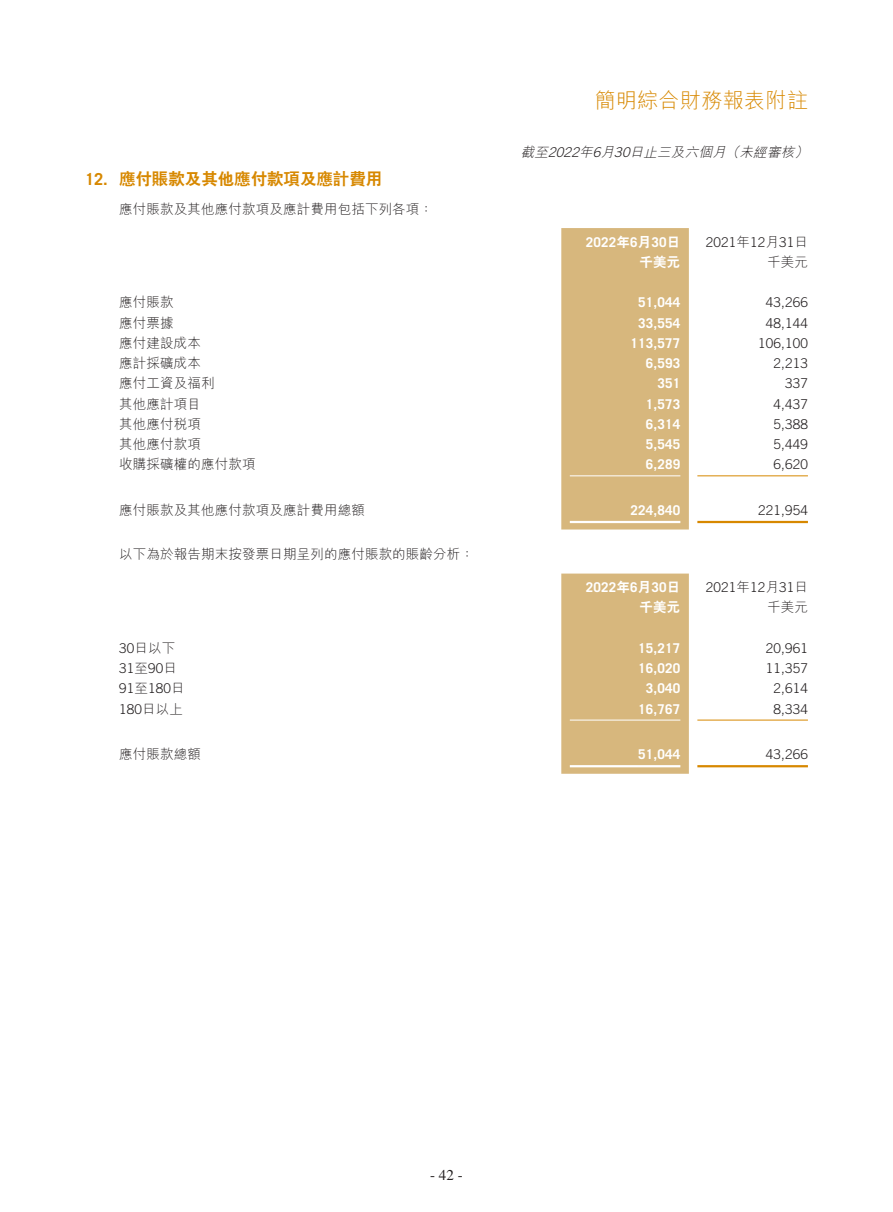
<style>
.page{position:relative;width:893px;height:1212px;background:#fff}
.page>*{position:absolute;margin:0;border:0;box-sizing:border-box;transform-origin:0 0}
.t1{font:300 21px "M Hei HK";letter-spacing:.015em;color:#d78800}
.t2{font:800 16.5px "C Hei 2 HK";letter-spacing:-.005em;color:#d78800}
.t3{font:15px "Times LT Std";color:#231f20}
.t4{font:300 13.5px "M Hei HK";letter-spacing:.01em;color:#231f20}
.t5{font:300 13.5px "Trade Gothic LT Std";letter-spacing:.01em;color:#231f20}
.t6{font:700 13.5px "Trade Gothic LT Std";letter-spacing:.01em;color:#fff}
.t7{font:italic 300 13.5px "M Hei HK";color:#231f20}
.t8{font:800 13.5px "C Hei 2 HK";letter-spacing:.01em;color:#fff}
.s1{font-family:"Trade Gothic LT Std";font-weight:700}
.s2{font-family:"Trade Gothic LT Std"}
.s3{font-family:"C Hei 2 HK";font-weight:800}
.s4{font-family:"M Hei HK"}
</style>
<div class="page">
<div style="left:561px;top:228px;width:128px;height:301px;background:#d7b77d"></div>
<hr style="left:570px;top:475px;width:110px;height:1px;background:#fff">
<hr style="left:697px;top:475px;width:111px;height:1px;background:#d78800">
<hr style="left:570px;top:521px;width:110px;height:2px;background:#fff">
<hr style="left:697px;top:521px;width:111px;height:2px;background:#d78800">
<div style="left:561px;top:573px;width:128px;height:201px;background:#d7b77d"></div>
<hr style="left:570px;top:720px;width:110px;height:1px;background:#fff">
<hr style="left:697px;top:720px;width:111px;height:1px;background:#d78800">
<hr style="left:570px;top:765px;width:110px;height:2px;background:#fff">
<hr style="left:697px;top:765px;width:111px;height:2px;background:#d78800">
<p class="t2" style="left:85px;top:168px;width:299px"><span class="s1">12.</span> 應付賬款及其他應付款項及應計費用</p>
<p class="t4" style="left:119px;top:199px;width:316px">應付賬款及其他應付款項及應計費用包括下列各項：</p>
<h1 class="t1" style="left:595px;top:86px;width:215px">簡明綜合財務報表附註</h1>
<p class="t7" style="left:521px;top:143px;width:293px">截至<span class="s2">2022</span>年<span class="s2">6</span>月<span class="s2">30</span>日止三及六個月（未經審核）</p>
<p class="t6" style="left:586px;top:233px;width:96px">2022<span class="s3">年</span>6<span class="s3">月</span>30<span class="s3">日</span></p>
<p class="t5" style="left:706px;top:234px;width:104px">2021<span class="s4">年</span>12<span class="s4">月</span>31<span class="s4">日</span></p>
<p class="t8" style="left:639px;top:253px;width:42px">千美元</p>
<p class="t4" style="left:767px;top:252px;width:42px">千美元</p>
<p class="t4" style="left:119px;top:293px;width:56px">應付賬款</p>
<p class="t6" style="left:638px;top:294px;width:44px">51,044</p>
<p class="t5" style="left:766px;top:295px;width:44px">43,266</p>
<p class="t4" style="left:119px;top:313px;width:56px">應付票據</p>
<p class="t6" style="left:638px;top:314px;width:44px">33,554</p>
<p class="t5" style="left:766px;top:315px;width:44px">48,144</p>
<p class="t4" style="left:119px;top:333px;width:83px">應付建設成本</p>
<p class="t6" style="left:631px;top:335px;width:51px">113,577</p>
<p class="t5" style="left:758px;top:335px;width:51px">106,100</p>
<p class="t4" style="left:119px;top:354px;width:83px">應計採礦成本</p>
<p class="t6" style="left:646px;top:355px;width:36px">6,593</p>
<p class="t5" style="left:773px;top:355px;width:36px">2,213</p>
<p class="t4" style="left:119px;top:374px;width:97px">應付工資及福利</p>
<p class="t6" style="left:657px;top:375px;width:24px">351</p>
<p class="t5" style="left:785px;top:376px;width:24px">337</p>
<p class="t4" style="left:119px;top:394px;width:83px">其他應計項目</p>
<p class="t6" style="left:646px;top:395px;width:36px">1,573</p>
<p class="t5" style="left:773px;top:396px;width:36px">4,437</p>
<p class="t4" style="left:119px;top:414px;width:83px">其他應付稅項</p>
<p class="t6" style="left:646px;top:416px;width:36px">6,314</p>
<p class="t5" style="left:773px;top:416px;width:36px">5,388</p>
<p class="t4" style="left:119px;top:435px;width:83px">其他應付款項</p>
<p class="t6" style="left:646px;top:436px;width:36px">5,545</p>
<p class="t5" style="left:773px;top:436px;width:36px">5,449</p>
<p class="t4" style="left:119px;top:455px;width:138px">收購採礦權的應付款項</p>
<p class="t6" style="left:646px;top:456px;width:36px">6,289</p>
<p class="t5" style="left:773px;top:457px;width:36px">6,620</p>
<p class="t4" style="left:119px;top:501px;width:247px">應付賬款及其他應付款項及應計費用總額</p>
<p class="t6" style="left:631px;top:502px;width:51px">224,840</p>
<p class="t5" style="left:758px;top:502px;width:51px">221,954</p>
<p class="t4" style="left:119px;top:545px;width:357px">以下為於報告期末按發票日期呈列的應付賬款的賬齡分析：</p>
<p class="t6" style="left:586px;top:579px;width:96px">2022<span class="s3">年</span>6<span class="s3">月</span>30<span class="s3">日</span></p>
<p class="t5" style="left:706px;top:579px;width:104px">2021<span class="s4">年</span>12<span class="s4">月</span>31<span class="s4">日</span></p>
<p class="t8" style="left:639px;top:598px;width:42px">千美元</p>
<p class="t4" style="left:767px;top:598px;width:42px">千美元</p>
<p class="t4" style="left:119px;top:638px;width:58px"><span class="s2">30</span>日以下</p>
<p class="t6" style="left:638px;top:640px;width:44px">15,217</p>
<p class="t5" style="left:766px;top:640px;width:44px">20,961</p>
<p class="t5" style="left:119px;top:660px;width:59px">31<span class="s4">至</span>90<span class="s4">日</span></p>
<p class="t6" style="left:638px;top:660px;width:44px">16,020</p>
<p class="t5" style="left:766px;top:660px;width:44px">11,357</p>
<p class="t5" style="left:119px;top:680px;width:67px">91<span class="s4">至</span>180<span class="s4">日</span></p>
<p class="t6" style="left:646px;top:680px;width:36px">3,040</p>
<p class="t5" style="left:773px;top:680px;width:36px">2,614</p>
<p class="t5" style="left:119px;top:701px;width:65px">180<span class="s4">日以上</span></p>
<p class="t6" style="left:638px;top:700px;width:44px">16,767</p>
<p class="t5" style="left:773px;top:701px;width:36px">8,334</p>
<p class="t4" style="left:119px;top:745px;width:83px">應付賬款總額</p>
<p class="t6" style="left:638px;top:746px;width:44px">51,044</p>
<p class="t5" style="left:766px;top:746px;width:44px">43,266</p>
<p class="t3" style="left:430px;top:1167px;width:34px">- 42 -</p>
</div>
